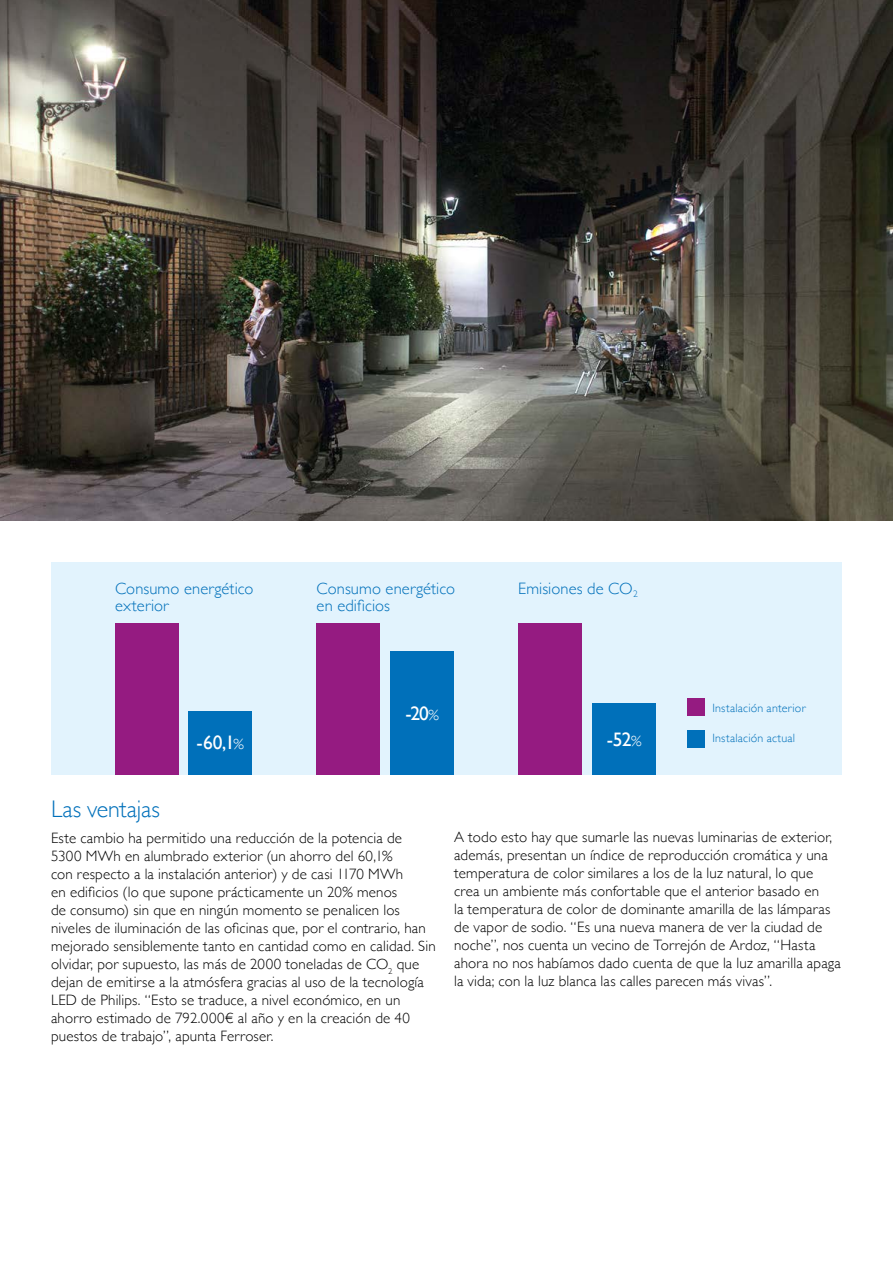
<style>
.page{position:relative;width:893px;height:1263px;background:#fff}
.page>*{position:absolute;margin:0;border:0;box-sizing:border-box;transform-origin:0 0}
.t1{font:300 24px "Gill Sans";letter-spacing:-.005em;color:#0070ba}
.t2{font:19.5px "Gill Sans";color:#fff}
.t3{font:300 16.5px/16.5px "Gill Sans";letter-spacing:.005em;color:#0070ba}
.t4{font:300 15px/18px "Gill Sans";letter-spacing:.01em;color:#000}
.t5{font:300 12px "Gill Sans";letter-spacing:.02em;color:#0070ba}
.s1{font-weight:300;font-size:15px}
</style>
<div class="page">
<div style="left:51px;top:562px;width:791px;height:212px;background:#e2f3fd"></div>
<div style="left:115px;top:623px;width:64px;height:151px;background:#951b81"></div>
<div style="left:317px;top:623px;width:63px;height:151px;background:#951b81"></div>
<div style="left:518px;top:623px;width:64px;height:151px;background:#951b81"></div>
<div style="left:188px;top:711px;width:64px;height:63px;background:#0070ba"></div>
<div style="left:390px;top:651px;width:64px;height:123px;background:#0070ba"></div>
<div style="left:592px;top:703px;width:64px;height:71px;background:#0070ba"></div>
<div style="left:688px;top:699px;width:17px;height:17px;background:#951b81"></div>
<div style="left:688px;top:730px;width:17px;height:17px;background:#0070ba"></div>
<img style="left:0;top:0;width:893px;height:521px">
<p class="t3" style="left:115px;top:580px;width:140px">Consumo energético exterior</p>
<p class="t3" style="left:317px;top:580px;width:140px">Consumo energético en edificios</p>
<p class="t3" style="left:518px;top:580px;width:121px">Emisiones de CO<sub>2</sub></p>
<h2 class="t2" style="left:196px;top:731px;width:49px">-60,1<span class="s1">%</span></h2>
<h2 class="t2" style="left:406px;top:702px;width:35px">-20<span class="s1">%</span></h2>
<h2 class="t2" style="left:607px;top:728px;width:36px">-52<span class="s1">%</span></h2>
<p class="t5" style="left:712px;top:698px;width:95px">Instalación anterior</p>
<p class="t5" style="left:712px;top:729px;width:84px">Instalación actual</p>
<h1 class="t1" style="left:51px;top:790px;width:110px">Las ventajas</h1>
<p class="t4" style="left:51px;top:829px;width:386px">Este cambio ha permitido una reducción de la potencia de 5300 MWh en alumbrado exterior (un ahorro del 60,1%<br>con respecto a la instalación anterior) y de casi 1170 MWh<br>en edificios (lo que supone prácticamente un 20% menos<br>de consumo) sin que en ningún momento se penalicen los niveles de iluminación de las oficinas que, por el contrario, han mejorado sensiblemente tanto en cantidad como en calidad. Sin olvidar, por supuesto, las más de 2000 toneladas de CO<sub>2</sub> que dejan de emitirse a la atmósfera gracias al uso de la tecnología LED de Philips. “Esto se traduce, a nivel económico, en un ahorro estimado de 792.000€ al año y en la creación de 40 puestos de trabajo”, apunta Ferroser.</p>
<p class="t4" style="left:454px;top:827px;width:388px">A todo esto hay que sumarle las nuevas luminarias de exterior, además, presentan un índice de reproducción cromática y una temperatura de color similares a los de la luz natural, lo que crea un ambiente más confortable que el anterior basado en<br>la temperatura de color de dominante amarilla de las lámparas de vapor de sodio. “Es una nueva manera de ver la ciudad de noche”, nos cuenta un vecino de Torrejón de Ardoz, “Hasta ahora no nos habíamos dado cuenta de que la luz amarilla apaga la vida; con la luz blanca las calles parecen más vivas”.</p>
</div>
